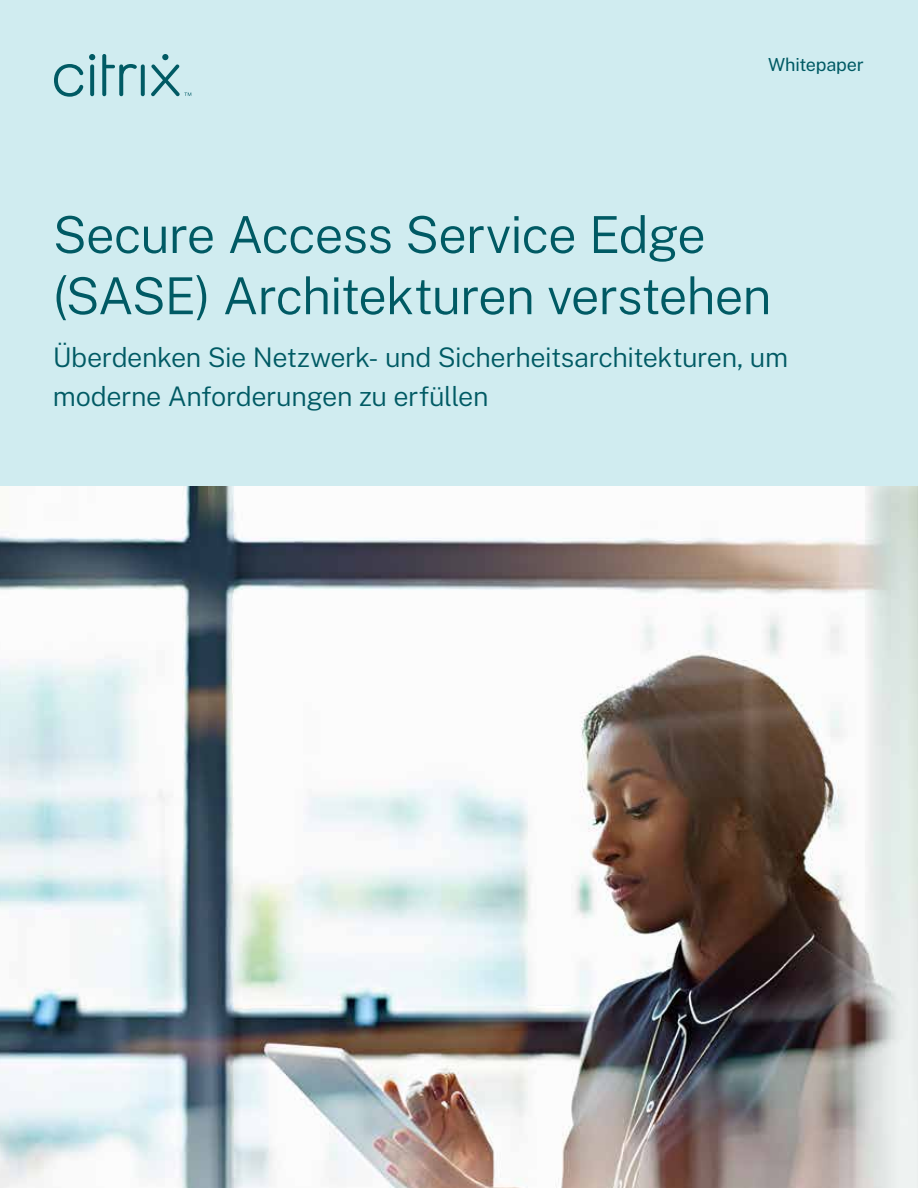
<style>
.page{position:relative;width:918px;height:1188px;background:#fff}
.page>*{position:absolute;margin:0;border:0;box-sizing:border-box;transform-origin:0 0}
.t1{font:300 51px/61.2px "Public Sans";letter-spacing:-.02em;color:#005a64}
.t2{font:300 27px/39px "Public Sans";letter-spacing:-.015em;color:#005a64}
.t3{font:18px "Public Sans";letter-spacing:-.01em;color:#005a64}
</style>
<div class="page">
<div style="left:0;top:0;width:918px;height:486px;background:#d0ecf0"></div>
<img style="left:0;top:486px;width:918px;height:702px">
<svg style="left:54px;top:64px;width:29px;height:33px"></svg>
<svg style="left:102px;top:54px;width:35px;height:42px"></svg>
<svg style="left:141px;top:64px;width:4px;height:32px"></svg>
<svg style="left:90px;top:64px;width:4px;height:32px"></svg>
<svg style="left:89px;top:54px;width:6px;height:6px"></svg>
<svg style="left:151px;top:54px;width:40px;height:42px"></svg>
<p class="t3" style="left:768px;top:51px;width:97px">Whitepaper</p>
<h1 class="t1" style="left:53px;top:201px;width:720px">Secure Access Service Edge (SASE) Architekturen verstehen</h1>
<p class="t2" style="left:53px;top:336px;width:737px">Überdenken Sie Netzwerk- und Sicherheitsarchitekturen, um moderne Anforderungen zu erfüllen</p>
</div>
